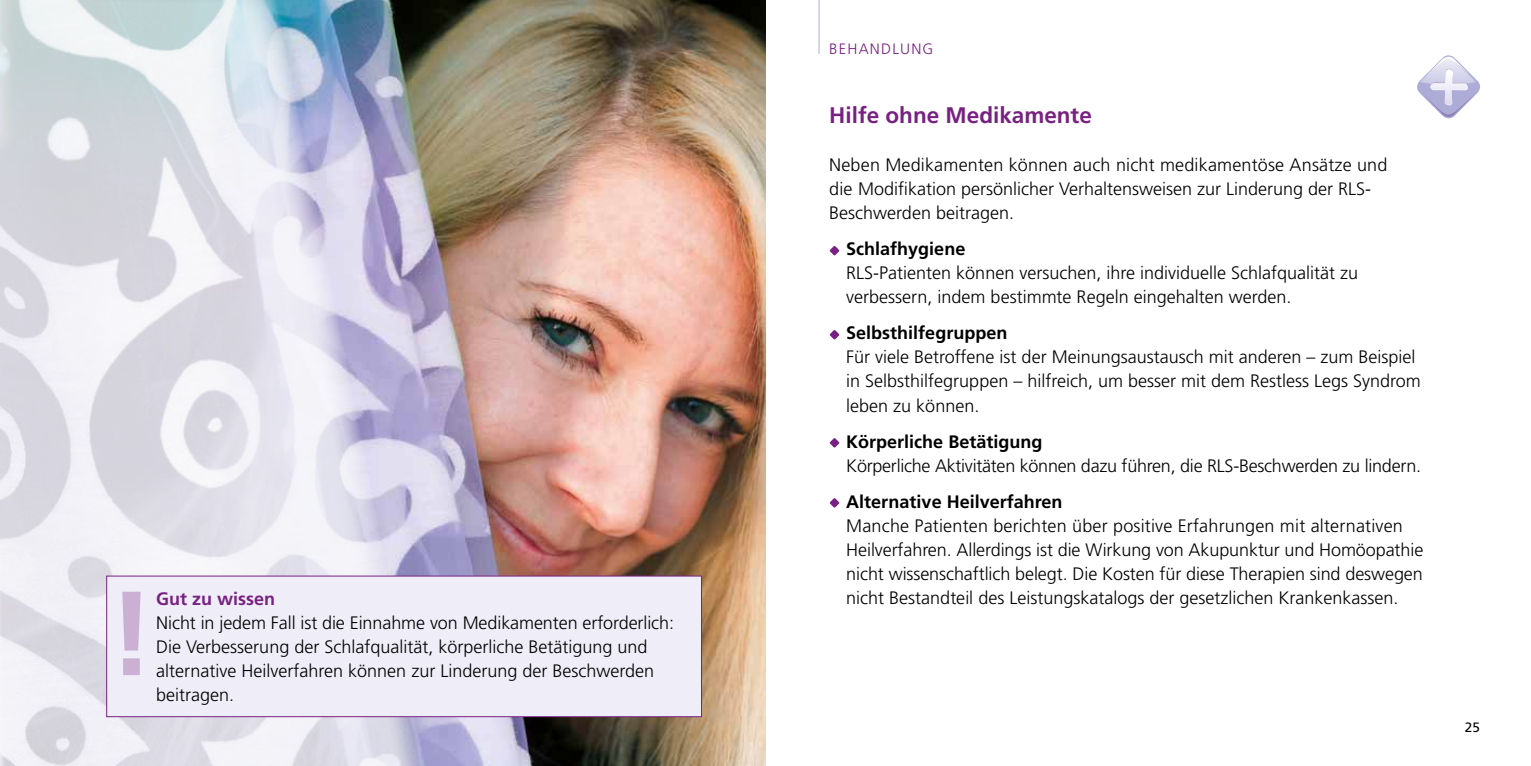
<style>
.page{position:relative;width:1531px;height:766px;background:#fff}
.page>*{position:absolute;margin:0;border:0;box-sizing:border-box;transform-origin:0 0}
.t1{font:700 22.5px "Frutiger LT Std";color:#782182}
.t2{font:300 18px/24px "Frutiger LT Std";color:#000}
.t3{font:700 18px "Frutiger LT Std";color:#000}
.t4{font:700 18px "Frutiger LT Std";color:#782182}
.t5{font:300 15px "Frutiger LT Std";color:#782182}
.t6{font:13.5px "Frutiger LT Std";color:#000}
</style>
<div class="page">
<svg style="left:1417px;top:55px;width:63px;height:64px"></svg>
<svg style="left:829px;top:246px;width:11px;height:10px"></svg>
<svg style="left:829px;top:330px;width:11px;height:10px"></svg>
<svg style="left:829px;top:438px;width:11px;height:10px"></svg>
<svg style="left:829px;top:498px;width:11px;height:10px"></svg>
<img style="left:442px;top:0;width:323px;height:765px">
<svg style="left:0;top:0;width:442px;height:765px"></svg>
<hr style="left:819px;top:0;width:1px;height:54px;background:#adacd7">
<div style="left:107px;top:576px;width:594px;height:140px;background:#efeef8"></div>
<div style="left:106px;top:575px;width:596px;height:141px;border:1px solid #782182"></div>
<svg style="left:122px;top:591px;width:19px;height:84px"></svg>
<p class="t4" style="left:156px;top:588px;width:120px">Gut zu wissen</p>
<p class="t2" style="left:156px;top:611px;width:519px">Nicht in jedem Fall ist die Einnahme von Medikamenten erforderlich:<br>Die Verbesserung der Schlafqualität, körperliche Betätigung und alternative Heilverfahren können zur Linderung der Beschwerden beitragen.</p>
<p class="t5" style="left:829px;top:40px;width:21px">Behandl</p>
<p class="t5" style="left:900px;top:40px;width:22px">ung</p>
<p class="t1" style="left:829px;top:102px;width:264px">Hilfe ohne Medikamente</p>
<p class="t2" style="left:829px;top:153px;width:560px">Neben Medikamenten können auch nicht medikamentöse Ansätze und die Modifikation persönlicher Verhaltensweisen zur Linderung der RLS-<br>Beschwerden beitragen.</p>
<p class="t3" style="left:846px;top:238px;width:121px">Schlafhygiene</p>
<p class="t2" style="left:846px;top:261px;width:513px">RLS-Patienten können versuchen, ihre individuelle Schlafqualität zu verbessern, indem bestimmte Regeln eingehalten werden.</p>
<p class="t3" style="left:846px;top:322px;width:163px">Selbsthilfegruppen</p>
<p class="t2" style="left:846px;top:345px;width:576px">Für viele Betroffene ist der Meinungsaustausch mit anderen – zum Beispiel in Selbsthilfegruppen – hilfreich, um besser mit dem Restless Legs Syndrom leben zu können.</p>
<p class="t3" style="left:846px;top:430px;width:198px">Körperliche Betätigung</p>
<p class="t2" style="left:846px;top:453px;width:573px">Körperliche Aktivitäten können dazu führen, die RLS-Beschwerden zu lindern.</p>
<p class="t3" style="left:846px;top:490px;width:218px">Alternative Heilverfahren</p>
<p class="t2" style="left:846px;top:513px;width:578px">Manche Patienten berichten über positive Erfahrungen mit alternativen Heilverfahren. Allerdings ist die Wirkung von Akupunktur und Homöopathie nicht wissenschaftlich belegt. Die Kosten für diese Therapien sind deswegen nicht Bestandteil des Leistungskatalogs der gesetzlichen Krankenkassen.</p>
<p class="t6" style="left:1465px;top:719px;width:17px">25</p>
</div>
